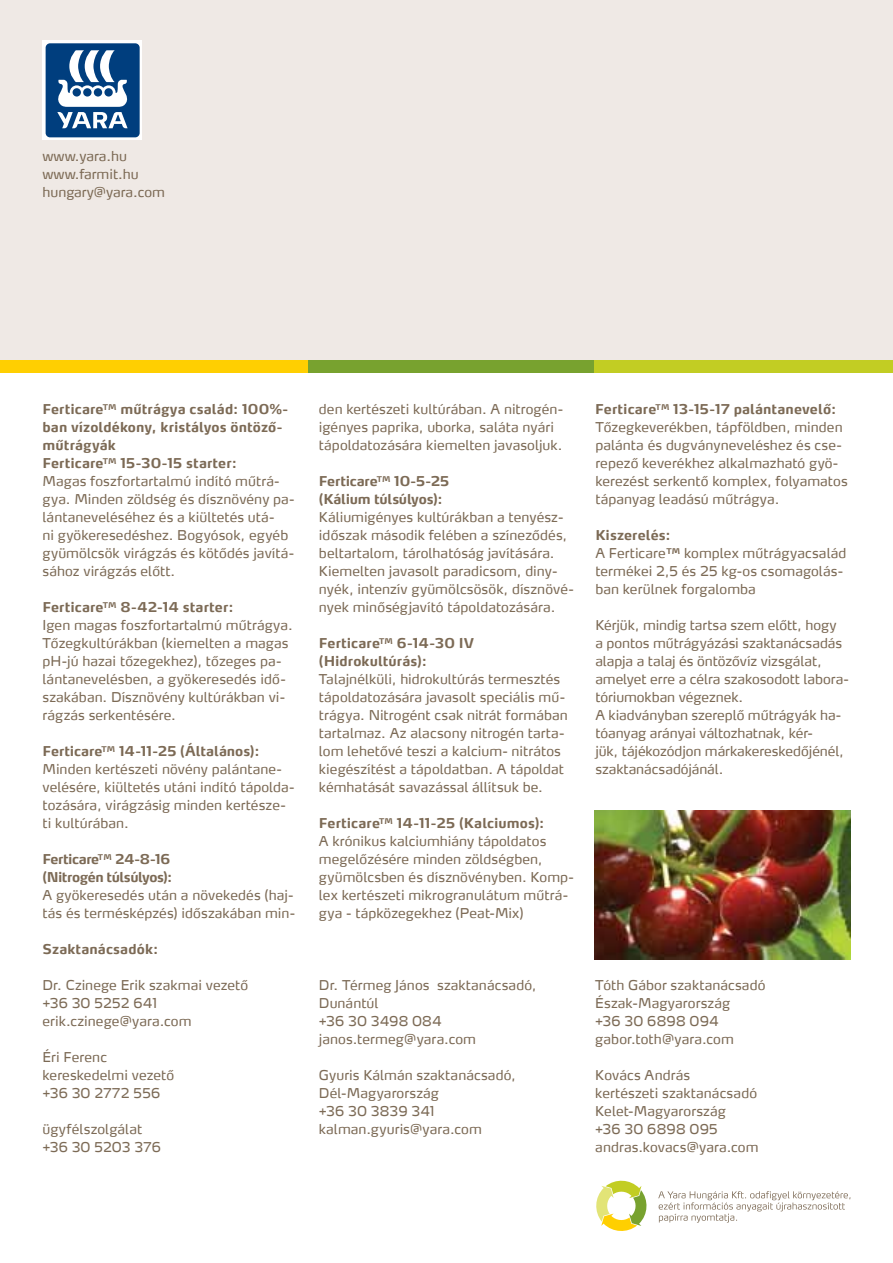
<style>
.page{position:relative;width:893px;height:1263px;background:#fff}
.page>*{position:absolute;margin:0;border:0;box-sizing:border-box;transform-origin:0 0}
.t1{font:13.5px/18px "Max CELF";letter-spacing:.005em;color:#7c6a55}
.t2{font:700 13.5px/18px "Max CELF";letter-spacing:-.01em;color:#7c6a55}
.t3{font:700 13.5px/18px "Max CELF";letter-spacing:-.035em;color:#7c6a55}
.t4{font:700 13.5px "Max CELF";letter-spacing:.01em;color:#7c6a55}
.s1{font-weight:700}
</style>
<div class="page">
<div style="left:0;top:0;width:893px;height:366px;background:#efe9e5"></div>
<div style="left:0;top:360px;width:308px;height:13px;background:#ffcf01"></div>
<div style="left:594px;top:360px;width:299px;height:13px;background:#c2cd23"></div>
<div style="left:308px;top:360px;width:286px;height:13px;background:#78a22f"></div>
<svg style="left:43px;top:40px;width:99px;height:100px"></svg>
<div style="left:46px;top:43px;width:94px;height:94px;background:#003e7e;border-radius:4px"></div>
<svg style="left:57px;top:50px;width:71px;height:78px"></svg>
<svg style="left:596px;top:1181px;width:51px;height:50px"></svg>
<svg style="left:658px;top:1191px;width:192px;height:31px"></svg>
<img style="left:595px;top:811px;width:255px;height:148px">
<p class="t1" style="left:43px;top:147px;width:124px">www.yara.hu www.farmit.hu hungary@yara.com</p>
<p class="t1" style="left:43px;top:400px;width:254px"><span class="s1">Ferticare</span><sup>TM</sup> <span class="s1">műtrágya család: 100%- ban vízoldékony, kristályos öntöző&shy;műtrágyák<br>Ferticare</span><sup>TM</sup> <span class="s1">15-30-15 starter:<br></span>Magas foszfortartalmú indító műtrá&shy;gya. Minden zöldség és dísznövény pa&shy;lántaneveléséhez és a kiültetés utá-<br>ni gyökeresedéshez. Bogyósok, egyéb gyümölcsök virágzás és kötődés javítá&shy;sához virágzás előtt.</p>
<p class="t1" style="left:43px;top:598px;width:252px"><span class="s1">Ferticare</span><sup>TM</sup> <span class="s1">8-42-14 starter:<br></span>Igen magas foszfortartalmú műtrágya.<br>Tőzegkultúrákban (kiemelten a magas pH-jú hazai tőzegekhez), tőzeges pa&shy;lántanevelésben, a gyökeresedés idő&shy;szakában. Dísznövény kultúrákban vi&shy;rágzás serkentésére.</p>
<p class="t1" style="left:43px;top:742px;width:254px"><span class="s1">Ferticare</span><sup>TM</sup> <span class="s1">14-11-25 (Általános):<br></span>Minden kertészeti növény palántane&shy;velésére, kiültetés utáni indító tápolda&shy;tozására, virágzásig minden kertésze&shy;ti kultúrában.</p>
<p class="t3" style="left:43px;top:850px;width:131px">Ferticare<sup>TM</sup> 24-8-16 (Nitrogén túlsúlyos):</p>
<p class="t1" style="left:43px;top:886px;width:254px">A gyökeresedés után a növekedés (haj&shy;tás és termésképzés) időszakában min-</p>
<p class="t4" style="left:43px;top:941px;width:117px">Szaktanácsadók:</p>
<p class="t1" style="left:43px;top:976px;width:207px">Dr. Czinege Erik szakmai vezető +36 30 5252 641 erik.czinege@yara.com</p>
<p class="t1" style="left:43px;top:1048px;width:133px">Éri Ferenc kereskedelmi vezető +36 30 2772 556</p>
<p class="t1" style="left:43px;top:1120px;width:120px">ügyfélszolgálat +36 30 5203 376</p>
<p class="t1" style="left:319px;top:400px;width:246px">den kertészeti kultúrában. A nitrogén&shy;igényes paprika, uborka, saláta nyári tápoldatozására kiemelten javasoljuk.</p>
<p class="t2" style="left:319px;top:472px;width:132px">Ferticare<sup>TM</sup> 10-5-25 (Kálium túlsúlyos):</p>
<p class="t1" style="left:319px;top:508px;width:256px">Káliumigényes kultúrákban a tenyész&shy;időszak második felében a színeződés, beltartalom, tárolhatóság javítására.<br>Kiemelten javasolt paradicsom, din - nyék, intenzív gyümölcsösök, dísznövé&shy;nyek minőségjavító tápoldatozására.</p>
<p class="t2" style="left:319px;top:634px;width:157px">Ferticare<sup>TM</sup> 6-14-30 IV (Hidrokultúrás):</p>
<p class="t1" style="left:319px;top:670px;width:250px">Talajnélküli, hidrokultúrás termesztés tápoldatozására javasolt speciális mű&shy;trágya. Nitrogént csak nitrát formában tartalmaz. Az alacsony nitrogén tarta&shy;lom lehetővé teszi a kalcium- nitrátos kiegészítést a tápoldatban. A tápoldat kémhatását savazással állítsuk be.</p>
<p class="t1" style="left:319px;top:814px;width:256px"><span class="s1">Ferticare</span><sup>TM</sup> <span class="s1">14-11-25 (Kalciumos):<br></span>A krónikus kalciumhiány tápoldatos megelőzésére minden zöldségben, gyümölcsben és dísznövényben. Komp&shy;lex kertészeti mikrogranulátum műtrá&shy;gya - tápközegekhez (Peat-Mix)</p>
<p class="t1" style="left:595px;top:400px;width:254px"><span class="s1">Ferticare</span><sup>TM</sup> <span class="s1">13-15-17 palántanevelő:<br></span>Tőzegkeverékben, tápföldben, minden palánta és dugványneveléshez és cse&shy;repező keverékhez alkalmazható gyö&shy;kerezést serkentő komplex, folyamatos tápanyag leadású műtrágya.</p>
<p class="t1" style="left:595px;top:526px;width:253px"><span class="s1">Kiszerelés:<br></span>A Ferticare<sup>TM</sup> komplex műtrágyacsalád termékei 2,5 és 25 kg-os csomagolás&shy;ban kerülnek forgalomba</p>
<p class="t1" style="left:595px;top:616px;width:255px">Kérjük, mindig tartsa szem előtt, hogy<br>a pontos műtrágyázási szaktanácsadás alapja a talaj és öntözővíz vizsgálat, amelyet erre a célra szakosodott labora&shy;tóriumokban végeznek.<br>A kiadványban szereplő műtrágyák ha&shy;tóanyag arányai változhatnak, kér-<br>jük, tájékozódjon márkakereskedőjénél, szaktanácsadójánál.</p>
<p class="t1" style="left:319px;top:976px;width:219px">Dr. Térmeg János szaktanácsadó,<br>Dunántúl<br>+36 30 3498 084 janos.termeg@yara.com</p>
<p class="t1" style="left:319px;top:1066px;width:198px">Gyuris Kálmán szaktanácsadó,<br>Dél-Magyarország<br>+36 30 3839 341 kalman.gyuris@yara.com</p>
<p class="t1" style="left:595px;top:976px;width:172px">Tóth Gábor szaktanácsadó<br>Észak-Magyarország<br>+36 30 6898 094 gabor.toth@yara.com</p>
<p class="t1" style="left:595px;top:1066px;width:165px">Kovács András<br>kertészeti szaktanácsadó<br>Kelet-Magyarország<br>+36 30 6898 095 andras.kovacs@yara.com</p>
</div>
